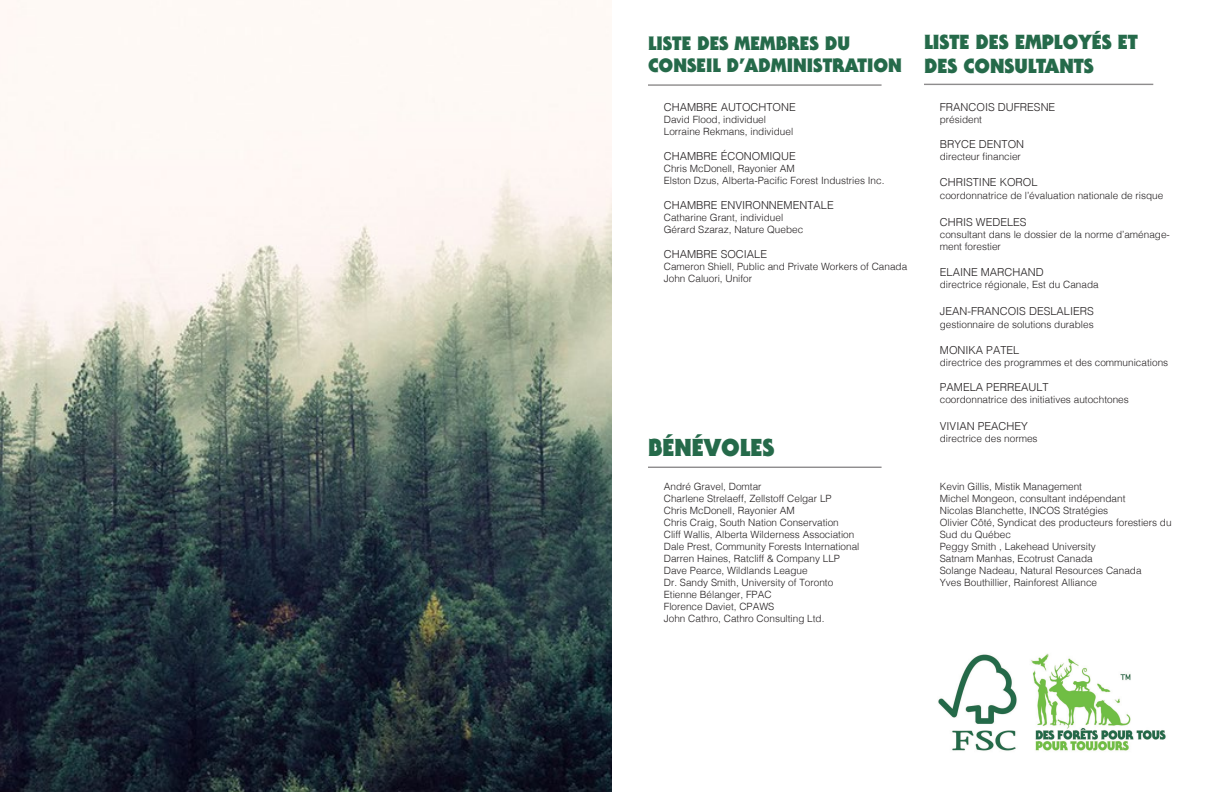
<style>
.page{position:relative;width:1224px;height:792px;background:#fff}
.page>*{position:absolute;margin:0;border:0;box-sizing:border-box;transform-origin:0 0}
.t1{font:900 24px "Serif Gothic Std";color:#256a4a}
.t2{font:900 20px/24px "Serif Gothic Std";color:#256a4a}
.t3{font:900 19px "Serif Gothic Std";color:#256a4a}
.t4{font:300 11px "Helvetica";color:#231f20}
.t5{font:300 10px/12px "Helvetica";color:#231f20}
</style>
<div class="page">
<hr style="left:648px;top:84px;width:234px;height:2px;background:#231f20">
<hr style="left:924px;top:84px;width:229px;height:1px;background:#231f20">
<hr style="left:648px;top:467px;width:234px;height:1px;background:#231f20">
<img style="left:0;top:0;width:612px;height:792px">
<img style="left:938px;top:653px;width:228px;height:98px">
<p class="t3" style="left:648px;top:31px;width:204px">LISTE DES MEMBRES DU</p>
<p class="t3" style="left:648px;top:54px;width:255px">CONSEIL D’ADMINISTRATION</p>
<p class="t4" style="left:664px;top:97px;width:134px">CHAMBRE AUTOCHTONE</p>
<p class="t5" style="left:664px;top:112px;width:104px">David Flood, individuel</p>
<p class="t5" style="left:664px;top:124px;width:131px">Lorraine Rekmans, individuel</p>
<p class="t4" style="left:664px;top:147px;width:133px">CHAMBRE ÉCONOMIQUE</p>
<p class="t5" style="left:664px;top:162px;width:133px">Chris McDonell, Rayonier AM</p>
<p class="t5" style="left:664px;top:174px;width:222px">Elston Dzus, Alberta-Pacific Forest Industries Inc.</p>
<p class="t4" style="left:664px;top:196px;width:171px">CHAMBRE ENVIRONNEMENTALE</p>
<p class="t5" style="left:664px;top:211px;width:121px">Catharine Grant, individuel</p>
<p class="t5" style="left:664px;top:223px;width:141px">Gérard Szaraz, Nature Quebec</p>
<p class="t4" style="left:664px;top:245px;width:105px">CHAMBRE SOCIALE</p>
<p class="t5" style="left:664px;top:260px;width:245px">Cameron Shiell, Public and Private Workers of Canada</p>
<p class="t5" style="left:664px;top:272px;width:90px">John Caluori, Unifor</p>
<p class="t1" style="left:648px;top:433px;width:128px">BÉNÉVOLES</p>
<p class="t5" style="left:664px;top:479px;width:99px">André Gravel, Domtar</p>
<p class="t5" style="left:664px;top:491px;width:169px">Charlene Strelaeff, Zellstoff Celgar LP</p>
<p class="t5" style="left:664px;top:503px;width:133px">Chris McDonell, Rayonier AM</p>
<p class="t5" style="left:664px;top:515px;width:177px">Chris Craig, South Nation Conservation</p>
<p class="t5" style="left:664px;top:527px;width:192px">Cliff Wallis, Alberta Wilderness Association</p>
<p class="t5" style="left:664px;top:539px;width:197px">Dale Prest, Community Forests International</p>
<p class="t5" style="left:664px;top:551px;width:178px">Darren Haines, Ratcliff &amp; Company LLP</p>
<p class="t5" style="left:664px;top:563px;width:145px">Dave Pearce, Wildlands League</p>
<p class="t5" style="left:664px;top:575px;width:171px">Dr. Sandy Smith, University of Toronto</p>
<p class="t5" style="left:664px;top:587px;width:109px">Etienne Bélanger, FPAC</p>
<p class="t5" style="left:664px;top:599px;width:112px">Florence Daviet, CPAWS</p>
<p class="t5" style="left:664px;top:611px;width:162px">John Cathro, Cathro Consulting Ltd.</p>
<p class="t2" style="left:924px;top:30px;width:215px">LISTE DES EMPLOYÉS ET<br>DES CONSULTANTS</p>
<p class="t4" style="left:940px;top:97px;width:117px">FRANCOIS DUFRESNE</p>
<p class="t5" style="left:940px;top:112px;width:44px">président</p>
<p class="t4" style="left:940px;top:135px;width:86px">BRYCE DENTON</p>
<p class="t5" style="left:940px;top:150px;width:83px">directeur financier</p>
<p class="t4" style="left:940px;top:173px;width:99px">CHRISTINE KOROL</p>
<p class="t5" style="left:940px;top:189px;width:225px">coordonnatrice de l’évaluation nationale de risque</p>
<p class="t4" style="left:940px;top:213px;width:88px">CHRIS WEDELES</p>
<p class="t5" style="left:940px;top:228px;width:232px">consultant dans le dossier de la norme d’aménage&shy;ment forestier</p>
<p class="t4" style="left:940px;top:263px;width:105px">ELAINE MARCHAND</p>
<p class="t5" style="left:940px;top:278px;width:160px">directrice régionale, Est du Canada</p>
<p class="t4" style="left:940px;top:301px;width:156px">JEAN-FRANCOIS DESLALIERS</p>
<p class="t5" style="left:940px;top:318px;width:155px">gestionnaire de solutions durables</p>
<p class="t4" style="left:940px;top:341px;width:81px">MONIKA PATEL</p>
<p class="t5" style="left:940px;top:356px;width:230px">directrice des programmes et des communications</p>
<p class="t4" style="left:940px;top:378px;width:110px">PAMELA PERREAULT</p>
<p class="t5" style="left:940px;top:393px;width:190px">coordonnatrice des initiatives autochtones</p>
<p class="t4" style="left:940px;top:417px;width:90px">VIVIAN PEACHEY</p>
<p class="t5" style="left:940px;top:432px;width:99px">directrice des normes</p>
<p class="t5" style="left:940px;top:479px;width:144px">Kevin Gillis, Mistik Management</p>
<p class="t5" style="left:940px;top:491px;width:187px">Michel Mongeon, consultant indépendant</p>
<p class="t5" style="left:940px;top:503px;width:170px">Nicolas Blanchette, INCOS Stratégies</p>
<p class="t5" style="left:940px;top:515px;width:233px">Olivier Côté, Syndicat des producteurs forestiers du<br>Sud du Québec</p>
<p class="t5" style="left:940px;top:539px;width:158px">Peggy Smith , Lakehead University</p>
<p class="t5" style="left:940px;top:551px;width:154px">Satnam Manhas, Ecotrust Canada</p>
<p class="t5" style="left:940px;top:563px;width:203px">Solange Nadeau, Natural Resources Canada</p>
<p class="t5" style="left:940px;top:575px;width:159px">Yves Bouthillier, Rainforest Alliance</p>
</div>
